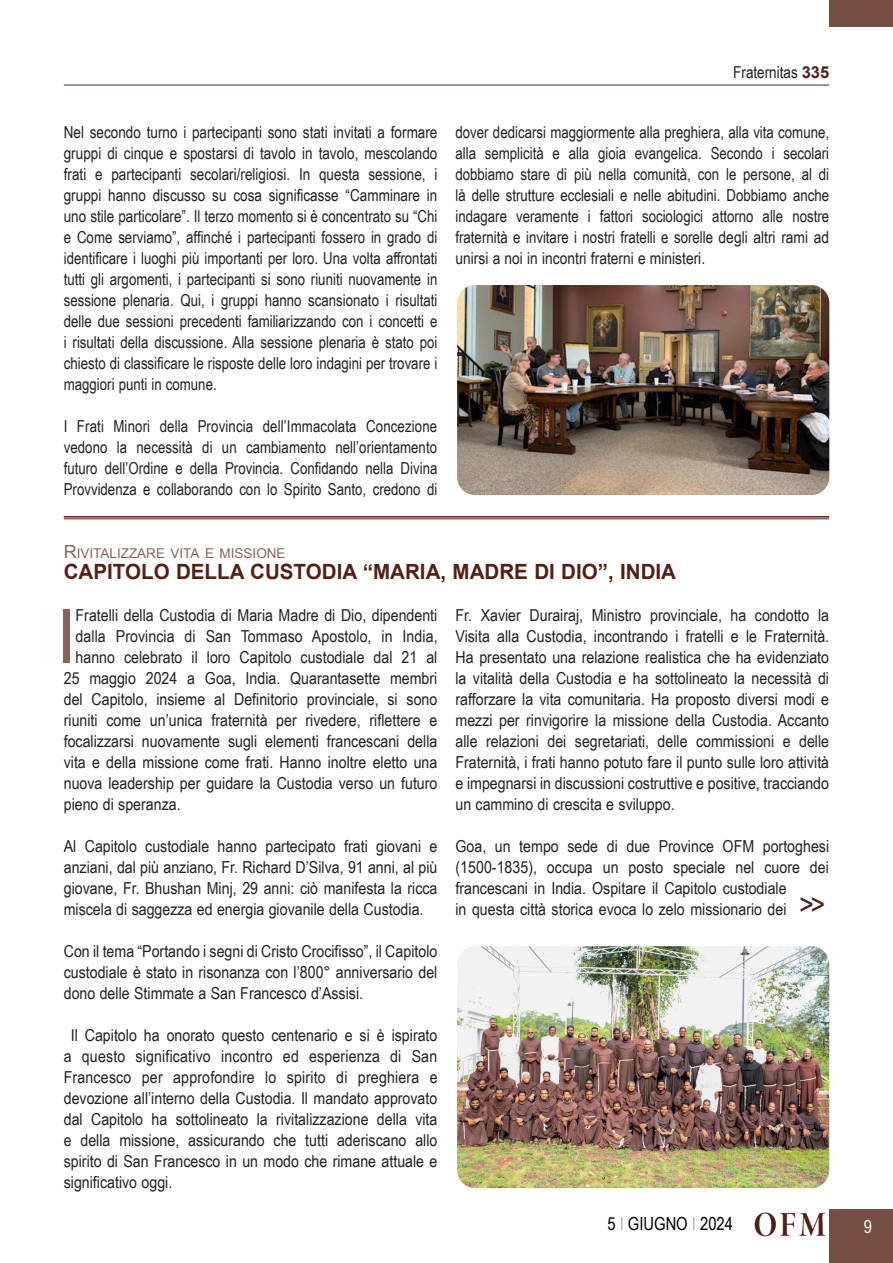
<style>
.page{position:relative;width:893px;height:1263px;background:#fff}
.page>*{position:absolute;margin:0;border:0;box-sizing:border-box;transform-origin:0 0}
.Titolo{font:75.15px "Arial Narrow";color:#87635b;scale:1.05 1}
.Testo_sinEspacio{font:30px "Arial Narrow";color:#542015}
.Titolo-2{font:700 21px "Arial";color:#542015}
.t1{font:18px "Arial Narrow";color:#000}
.t2{font:18px "Arial Narrow";color:#fff}
.Titolo-3{font:16.5px/21px "Arial Narrow";color:#231f20;text-align:justify;scale:1.05 1}
.Titolo-4{font:16.5px/21px "Arial Narrow";color:#231f20;text-align:justify}
.Titolo_piccolo{font:13.5px "Arial";color:#87635b}
.s1{font-family:"Arial";font-weight:700;color:#542015}
.s2{font-size:18px}
.s3{color:#bba6a1}
</style>
<div class="page">
<div style="left:829px;top:1209px;width:64px;height:54px;background:#764d44"></div>
<hr style="left:64px;top:85px;width:765px;height:1px;background:#542015">
<div style="left:829px;top:0;width:64px;height:27px;background:#764d44"></div>
<img style="left:755px;top:1212px;width:71px;height:24px">
<img style="left:457px;top:285px;width:372px;height:210px">
<hr style="left:64px;top:516px;width:765px;height:2px;background:#542015">
<hr style="left:64px;top:518px;width:765px;height:1px;background:#542015">
<img style="left:457px;top:946px;width:372px;height:242px">
<p class="Titolo-4" style="left:733px;top:61px;width:97px">Fraternitas <span class="s1">335</span></p>
<p class="Titolo-4" style="left:64px;top:121px;width:375px">Nel secondo turno i partecipanti sono stati invitati a formare gruppi di cinque e spostarsi di tavolo in tavolo, mescolando frati e partecipanti secolari/religiosi. In questa sessione, i gruppi hanno discusso su cosa significasse “Camminare in uno stile particolare”. Il terzo momento si è concentrato su “Chi e Come serviamo”, affinché i partecipanti fossero in grado di identificare i luoghi più importanti per loro. Una volta affrontati tutti gli argomenti, i partecipanti si sono riuniti nuovamente in sessione plenaria. Qui, i gruppi hanno scansionato i risultati delle due sessioni precedenti familiarizzando con i concetti e i risultati della discussione. Alla sessione plenaria è stato poi chiesto di classificare le risposte delle loro indagini per trovare i maggiori punti in comune.</p>
<p class="Titolo-4" style="left:64px;top:415px;width:375px">I Frati Minori della Provincia dell’Immacolata Concezione vedono la necessità di un cambiamento nell’orientamento futuro dell’Ordine e della Provincia. Confidando nella Divina Provvidenza e collaborando con lo Spirito Santo, credono di</p>
<p class="Titolo-4" style="left:455px;top:121px;width:375px">dover dedicarsi maggiormente alla preghiera, alla vita comune, alla semplicità e alla gioia evangelica. Secondo i secolari dobbiamo stare di più nella comunità, con le persone, al di là delle strutture ecclesiali e nelle abitudini. Dobbiamo anche indagare veramente i fattori sociologici attorno alle nostre fraternità e invitare i nostri fratelli e sorelle degli altri rami ad unirsi a noi in incontri fraterni e ministeri.</p>
<p class="Titolo_piccolo" style="left:64px;top:544px;width:223px"><span class="s2">R</span>IVITALIZZARE VITA E MISS IONE</p>
<p class="Titolo-2" style="left:64px;top:558px;width:614px">CAPITOLO DELLA CUSTODIA “MARIA, MADRE DI DIO”, INDIA</p>
<p class="Titolo" style="left:58px;top:581px;width:19px">I</p>
<p class="Titolo-3" style="left:76px;top:604px;width:346px">Fratelli della Custodia di Maria Madre di Dio, dipendenti</p>
<p class="Titolo-3" style="left:455px;top:604px;width:357px">Fr. Xavier Durairaj, Ministro provinciale, ha condotto la Visita alla Custodia, incontrando i fratelli e le Fraternità.<br>Ha presentato una relazione realistica che ha evidenziato la vitalità della Custodia e ha sottolineato la necessità di rafforzare la vita comunitaria. Ha proposto diversi modi e mezzi per rinvigorire la missione della Custodia. Accanto alle relazioni dei segretariati, delle commissioni e delle Fraternità, i frati hanno potuto fare il punto sulle loro attività e impegnarsi in discussioni costruttive e positive, tracciando un cammino di crescita e sviluppo.</p>
<p class="Titolo-3" style="left:455px;top:835px;width:357px;text-align:left">Goa, un tempo sede di due Province OFM portoghesi (1500-1835), occupa un posto speciale nel cuore dei francescani in India. Ospitare il Capitolo custodiale<br>in questa città storica evoca lo zelo missionario dei</p>
<p class="Titolo-3" style="left:76px;top:625px;width:346px">dalla Provincia di San Tommaso Apostolo, in India,</p>
<p class="Titolo-3" style="left:76px;top:646px;width:346px">hanno celebrato il loro Capitolo custodiale dal 21 al</p>
<p class="Titolo-3" style="left:64px;top:667px;width:357px">25 maggio 2024 a Goa, India. Quarantasette membri</p>
<p class="Titolo-3" style="left:64px;top:688px;width:357px">del Capitolo, insieme al Definitorio provinciale, si sono</p>
<p class="Titolo-3" style="left:64px;top:709px;width:357px">riuniti come un’unica fraternità per rivedere, riflettere e</p>
<p class="Titolo-3" style="left:64px;top:730px;width:357px">focalizzarsi nuovamente sugli elementi francescani della</p>
<p class="Titolo-3" style="left:64px;top:751px;width:357px">vita e della missione come frati. Hanno inoltre eletto una</p>
<p class="Titolo-3" style="left:64px;top:772px;width:357px">nuova leadership per guidare la Custodia verso un futuro</p>
<p class="Titolo-3" style="left:64px;top:793px;width:113px">pieno di speranza.</p>
<p class="Titolo-3" style="left:64px;top:835px;width:357px">Al Capitolo custodiale hanno partecipato frati giovani e anziani, dal più anziano, Fr. Richard D’Silva, 91 anni, al più giovane, Fr. Bhushan Minj, 29 anni: ciò manifesta la ricca miscela di saggezza ed energia giovanile della Custodia.</p>
<p class="Titolo-3" style="left:64px;top:940px;width:357px">Con il tema “Portando i segni di Cristo Crocifisso”, il Capitolo custodiale è stato in risonanza con l’800° anniversario del dono delle Stimmate a San Francesco d’Assisi.</p>
<p class="Titolo-3" style="left:64px;top:1024px;width:358px;text-indent:7px">Il Capitolo ha onorato questo centenario e si è ispirato a questo significativo incontro ed esperienza di San Francesco per approfondire lo spirito di preghiera e devozione all’interno della Custodia. Il mandato approvato dal Capitolo ha sottolineato la rivitalizzazione della vita e della missione, assicurando che tutti aderiscano allo spirito di San Francesco in un modo che rimane attuale e significativo oggi.</p>
<p class="Testo_sinEspacio" style="left:799px;top:882px;width:27px">&gt;&gt;</p>
<p class="t1" style="left:607px;top:1210px;width:127px">5 <span class="s3">I</span> GIUGNO <span class="s3">I</span> 2024</p>
<p class="t2" style="left:864px;top:1213px;width:10px">9</p>
</div>
